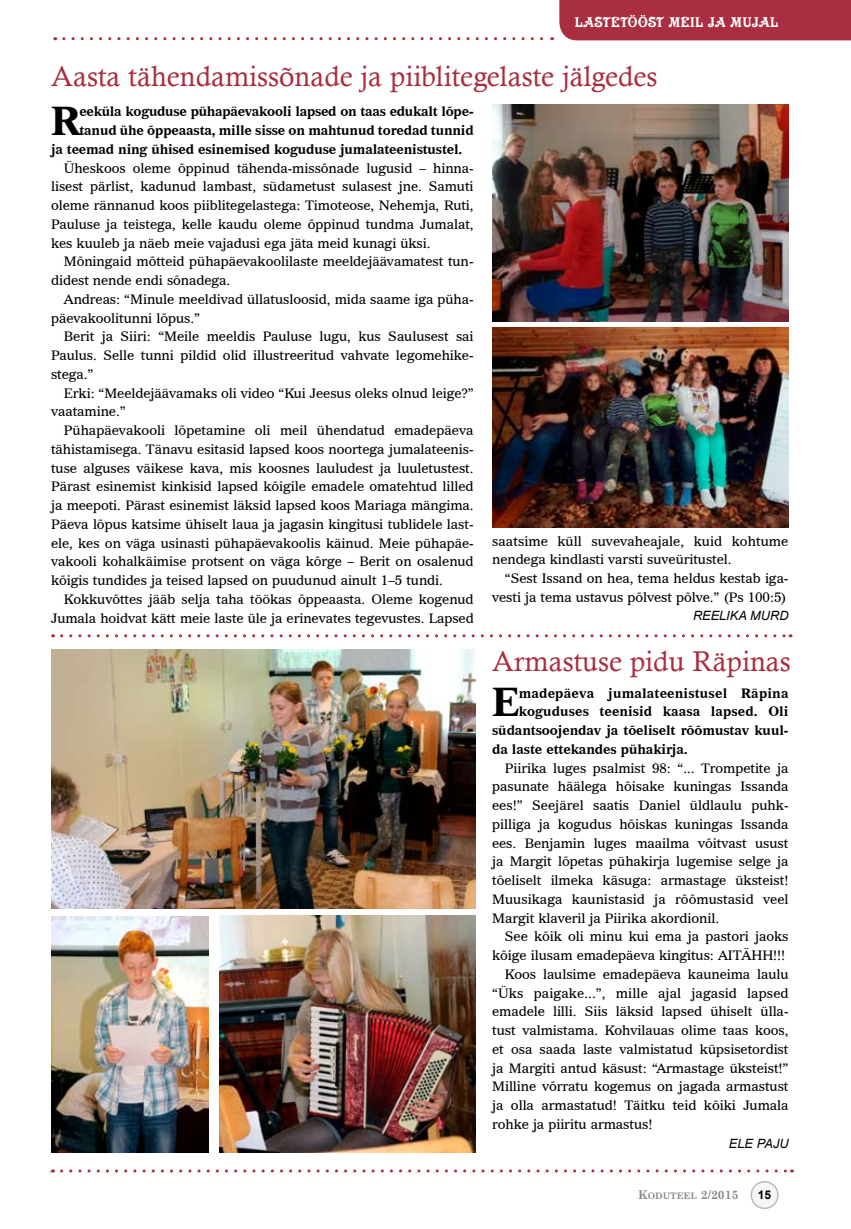
<style>
.page{position:relative;width:851px;height:1229px;background:#fff}
.page>*{position:absolute;margin:0;border:0;box-sizing:border-box;transform-origin:0 0}
.t1{font:700 39.3px "Imperial BT";color:#000}
.t2{font:28.5px "Calisto";color:#a82e40}
.t3{font:15px "Victorian D";color:#fff}
.t4{font:13.2px/18.8px "Imperial BT";letter-spacing:-.005em;color:#000;text-align:justify}
.t5{font:700 13.2px "Imperial BT";letter-spacing:-.01em;color:#000}
.t6{font:700 13.2px "Imperial BT";letter-spacing:.015em;color:#000}
.t7{font:700 13.2px "Imperial BT";letter-spacing:.01em;color:#000}
.t8{font:italic 12.75px "Arial";color:#000}
.t9{font:700 12px "Century Schoolbook";color:#878889}
.t10{font:700 12px "Arial";color:#000}
.s1{font-size:9px}
</style>
<div class="page">
<div style="left:751px;top:1182px;width:26px;height:26px;background:#f5f6f6;border-radius:50%"></div>
<div style="left:750px;top:1181px;width:28px;height:28px;border:2px solid #bcbdbe;border-radius:50%"></div>
<div style="left:559px;top:0;width:291px;height:40px;background:#a82e40"></div>
<img style="left:492px;top:105px;width:296px;height:217px">
<img style="left:492px;top:327px;width:296px;height:201px">
<svg style="left:62px;top:634px;width:729px;height:3px"></svg>
<img style="left:51px;top:649px;width:424px;height:260px">
<img style="left:51px;top:916px;width:157px;height:236px">
<img style="left:220px;top:915px;width:255px;height:238px">
<svg style="left:64px;top:37px;width:488px;height:3px"></svg>
<svg style="left:51px;top:1169px;width:3px;height:4px"></svg>
<svg style="left:60px;top:1169px;width:732px;height:4px"></svg>
<p class="t3" style="left:574px;top:15px;width:10px">LASTET</p>
<p class="t3" style="left:628px;top:15px;width:51px">ÖÖST MEIL</p>
<p class="t3" style="left:708px;top:15px;width:34px">JA MUJAL</p>
<h2 class="t2" style="left:51px;top:59px;width:608px">Aasta tähendamissõnade ja piiblitegelaste jälgedes</h2>
<h1 class="t1" style="left:51px;top:97px;width:31px">R</h1>
<p class="t5" style="left:79px;top:104px;width:396px">eeküla koguduse pühapäevakooli lapsed on taas edukalt lõpe-</p>
<p class="t5" style="left:79px;top:122px;width:395px">tanud ühe õppeaasta, mille sisse on mahtunud toredad tunnid</p>
<p class="t5" style="left:51px;top:141px;width:412px">ja teemad ning ühised esinemised koguduse jumalateenistustel.</p>
<p class="t4" style="left:51px;top:158px;width:424px;text-indent:13px">Üheskoos oleme õppinud tähenda-missõnade lugusid – hinna&shy;lisest pärlist, kadunud lambast, südametust sulasest jne. Samuti oleme rännanud koos piiblitegelastega: Timoteose, Nehemja, Ruti, Pauluse ja teistega, kelle kaudu oleme õppinud tundma Jumalat, kes kuuleb ja näeb meie vajadusi ega jäta meid kunagi üksi.</p>
<p class="t4" style="left:51px;top:252px;width:424px;text-indent:13px">Mõningaid mõtteid pühapäevakoolilaste meeldejäävamatest tun&shy;didest nende endi sõnadega.</p>
<p class="t4" style="left:51px;top:290px;width:424px;text-indent:13px">Andreas: “Minule meeldivad üllatusloosid, mida saame iga püha&shy;päevakoolitunni lõpus.”</p>
<p class="t4" style="left:51px;top:327px;width:424px;text-indent:13px">Berit ja Siiri: “Meile meeldis Pauluse lugu, kus Saulusest sai Paulus. Selle tunni pildid olid illustreeritud vahvate legomehike&shy;stega.”</p>
<p class="t4" style="left:51px;top:383px;width:424px;text-indent:13px">Erki: “Meeldejäävamaks oli video “Kui Jeesus oleks olnud leige?” vaatamine.”</p>
<p class="t4" style="left:51px;top:421px;width:424px;text-indent:13px">Pühapäevakooli lõpetamine oli meil ühendatud emadepäeva tähistamisega. Tänavu esitasid lapsed koos noortega jumalateenis&shy;tuse alguses väikese kava, mis koosnes lauludest ja luuletustest.<br>Pärast esinemist kinkisid lapsed kõigile emadele omatehtud lilled ja meepoti. Pärast esinemist läksid lapsed koos Mariaga mängima.<br>Päeva lõpus katsime ühiselt laua ja jagasin kingitusi tublidele last&shy;ele, kes on väga usinasti pühapäevakoolis käinud. Meie pühapäe&shy;vakooli kohalkäimise protsent on väga kõrge – Berit on osalenud kõigis tundides ja teised lapsed on puudunud ainult 1–5 tundi.</p>
<p class="t4" style="left:51px;top:590px;width:424px;text-align:right">Kokkuvõttes jääb selja taha töökas õppeaasta. Oleme kogenud<br>Jumala hoidvat kätt meie laste üle ja erinevates tegevustes. Lapsed</p>
<p class="t4" style="left:492px;top:531px;width:298px">saatsime küll suvevaheajale, kuid kohtume nendega kindlasti varsti suveüritustel.</p>
<p class="t4" style="left:492px;top:569px;width:298px;text-align:right">“Sest Issand on hea, tema heldus kestab iga&shy;vesti ja tema ustavus põlvest põlve.” (Ps 100:5)</p>
<p class="t8" style="left:693px;top:607px;width:97px">REELIKA MURD</p>
<h2 class="t2" style="left:492px;top:644px;width:300px">Armastuse pidu Räpinas</h2>
<h1 class="t1" style="left:492px;top:678px;width:28px">E</h1>
<p class="t6" style="left:518px;top:685px;width:271px">madepäeva jumalateenistusel Räpina</p>
<p class="t7" style="left:518px;top:703px;width:271px">koguduses teenisid kaasa lapsed. Oli</p>
<p class="t5" style="left:492px;top:722px;width:298px">südantsoojendav ja tõeliselt rõõmustav kuul-</p>
<p class="t5" style="left:492px;top:741px;width:197px">da laste ettekandes pühakirja.</p>
<p class="t4" style="left:492px;top:758px;width:298px;text-indent:13px">Piirika luges psalmist 98: “... Trompetite ja pasunate häälega hõisake kuningas Issanda ees!” Seejärel saatis Daniel üldlaulu puhk&shy;pilliga ja kogudus hõiskas kuningas Issanda ees. Benjamin luges maailma võitvast usust ja Margit lõpetas pühakirja lugemise selge ja tõeliselt ilmeka käsuga: armastage üksteist!<br>Muusikaga kaunistasid ja rõõmustasid veel Margit klaveril ja Piirika akordionil.</p>
<p class="t4" style="left:505px;top:927px;width:285px">See kõik oli minu kui ema ja pastori jaoks</p>
<p class="t4" style="left:492px;top:946px;width:294px">kõige ilusam emadepäeva kingitus: AITÄHH!!!</p>
<p class="t4" style="left:505px;top:965px;width:285px">Koos laulsime emadepäeva kauneima laulu</p>
<p class="t4" style="left:492px;top:983px;width:298px">“Üks paigake...”, mille ajal jagasid lapsed</p>
<p class="t4" style="left:492px;top:1002px;width:298px">emadele lilli. Siis läksid lapsed ühiselt ülla-</p>
<p class="t4" style="left:492px;top:1021px;width:298px">tust valmistama. Kohvilauas olime taas koos,</p>
<p class="t4" style="left:492px;top:1040px;width:298px">et osa saada laste valmistatud küpsisetordist</p>
<p class="t4" style="left:492px;top:1058px;width:298px">ja Margiti antud käsust: “Armastage üksteist!”</p>
<p class="t4" style="left:492px;top:1077px;width:298px">Milline võrratu kogemus on jagada armastust</p>
<p class="t4" style="left:492px;top:1096px;width:298px">ja olla armastatud! Täitku teid kõiki Jumala</p>
<p class="t4" style="left:492px;top:1115px;width:162px">rohke ja piiritu armastus!</p>
<p class="t8" style="left:728px;top:1135px;width:61px">ELE PAJU</p>
<p class="t9" style="left:638px;top:1185px;width:102px">K<span class="s1">ODUTEEL</span> 2/2015</p>
<p class="t10" style="left:757px;top:1187px;width:8px">15</p>
</div>
